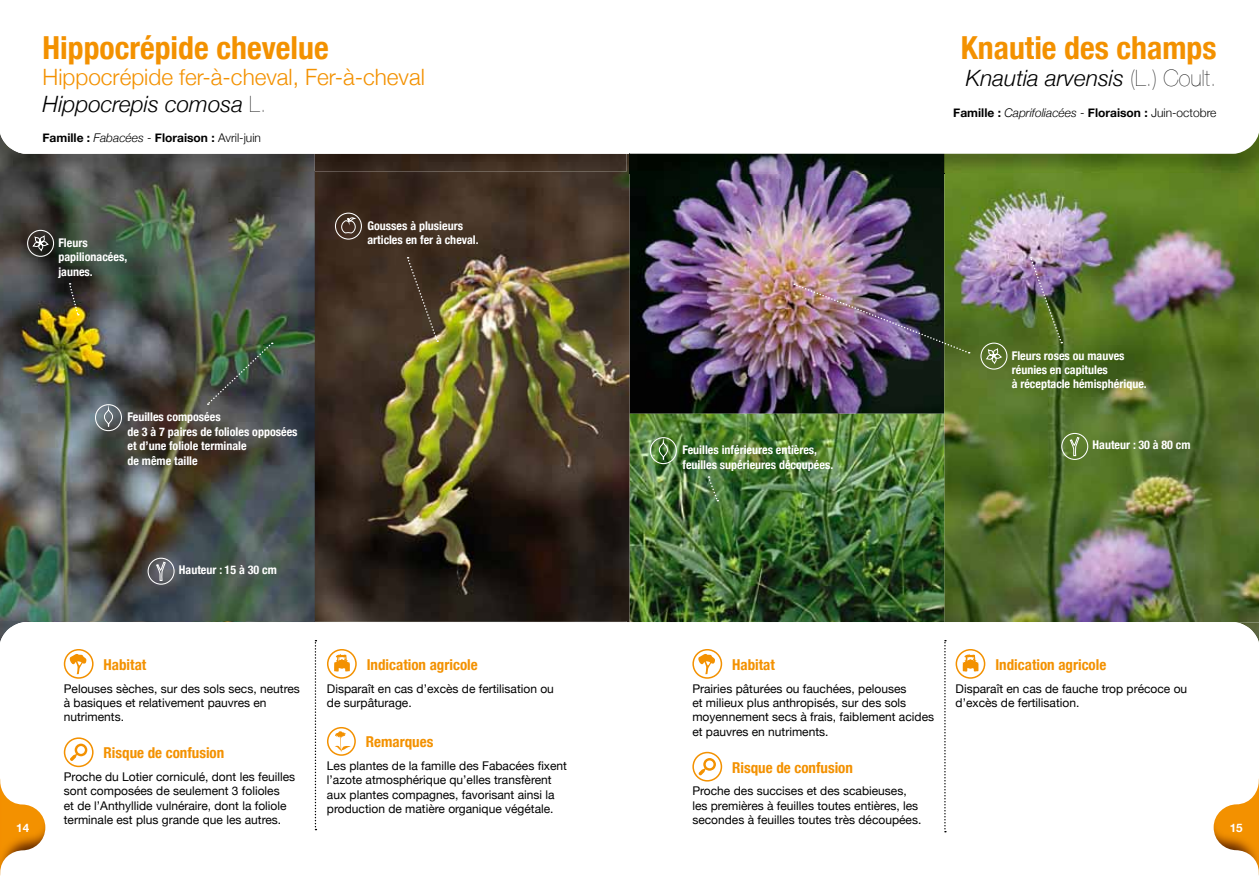
<style>
.page{position:relative;width:1259px;height:893px;background:#fff}
.page>*{position:absolute;margin:0;border:0;box-sizing:border-box;transform-origin:0 0}
.t1{font:700 condensed 31.8px "Helvetica Neue";color:#f39100}
.t2{font:300 22.5px/27px "Helvetica Neue";color:#f39100}
.t3{font:italic 300 22.5px "Helvetica Neue";color:#000}
.t4{font:700 condensed 15px "Helvetica Neue";color:#f39100}
.t5{font:12px/14.4px "Helvetica Neue";color:#000}
.t6{font:700 condensed 12px/14.4px "Helvetica Neue";color:#fff}
.t7{font:700 12px "Helvetica Neue";color:#000}
.t8{font:700 11.7px "Helvetica Neue";color:#fff}
.s1{font-style:italic;color:#000}
.s2{font-weight:200;color:#000}
.s3{font-weight:300;font-style:italic}
.s4{font-weight:300}
.s5{font-weight:200;font-style:normal}
</style>
<div class="page">
<img style="left:629px;top:154px;width:315px;height:468px">
<img style="left:944px;top:154px;width:315px;height:468px">
<img style="left:0;top:154px;width:315px;height:468px">
<img style="left:315px;top:154px;width:314px;height:468px">
<img style="left:315px;top:621px;width:311px;height:1px">
<img style="left:315px;top:154px;width:311px;height:18px">
<svg style="left:0;top:134px;width:629px;height:20px"></svg>
<div style="left:148px;top:558px;width:27px;height:27px;border:1px solid #fff;border-radius:50%"></div>
<svg style="left:156px;top:562px;width:10px;height:19px"></svg>
<svg style="left:32px;top:235px;width:18px;height:17px"></svg>
<div style="left:27px;top:230px;width:27px;height:27px;border:1px solid #fff;border-radius:50%"></div>
<svg style="left:104px;top:408px;width:9px;height:19px"></svg>
<div style="left:95px;top:404px;width:27px;height:27px;border:1px solid #fff;border-radius:50%"></div>
<svg style="left:341px;top:217px;width:15px;height:17px"></svg>
<div style="left:335px;top:213px;width:27px;height:27px;border:1px solid #fff;border-radius:50%"></div>
<div style="left:64px;top:649px;width:30px;height:30px;border:2px solid #f39100;border-radius:50%"></div>
<svg style="left:70px;top:653px;width:16px;height:21px"></svg>
<svg style="left:70px;top:744px;width:17px;height:17px"></svg>
<div style="left:64px;top:737px;width:30px;height:30px;border:2px solid #f39100;border-radius:50%"></div>
<svg style="left:334px;top:654px;width:16px;height:18px"></svg>
<div style="left:327px;top:649px;width:30px;height:30px;border:2px solid #f39100;border-radius:50%"></div>
<div style="left:327px;top:727px;width:29px;height:29px;border:2px solid #f39100;border-radius:50%"></div>
<svg style="left:335px;top:731px;width:15px;height:21px"></svg>
<svg style="left:315px;top:640px;width:1px;height:190px"></svg>
<img style="left:0;top:779px;width:45px;height:97px">
<img style="left:630px;top:154px;width:314px;height:19px">
<svg style="left:629px;top:133px;width:630px;height:21px"></svg>
<div style="left:1061px;top:433px;width:27px;height:27px;border:1px solid #fff;border-radius:50%"></div>
<svg style="left:1069px;top:437px;width:11px;height:19px"></svg>
<svg style="left:985px;top:347px;width:18px;height:18px"></svg>
<div style="left:980px;top:343px;width:27px;height:27px;border:1px solid #fff;border-radius:50%"></div>
<svg style="left:944px;top:640px;width:2px;height:192px"></svg>
<img style="left:1213px;top:779px;width:46px;height:97px">
<div style="left:692px;top:649px;width:30px;height:30px;border:2px solid #f39100;border-radius:50%"></div>
<svg style="left:698px;top:653px;width:17px;height:21px"></svg>
<svg style="left:698px;top:758px;width:18px;height:17px"></svg>
<div style="left:692px;top:752px;width:30px;height:30px;border:2px solid #f39100;border-radius:50%"></div>
<svg style="left:962px;top:654px;width:16px;height:18px"></svg>
<div style="left:955px;top:649px;width:30px;height:30px;border:2px solid #f39100;border-radius:50%"></div>
<svg style="left:68px;top:283px;width:11px;height:32px"></svg>
<img style="left:207px;top:343px;width:66px;height:62px">
<svg style="left:407px;top:257px;width:31px;height:85px;background:#473729"></svg>
<svg style="left:658px;top:441px;width:10px;height:19px"></svg>
<div style="left:650px;top:437px;width:27px;height:27px;border:1px solid #fff;border-radius:50%"></div>
<img style="left:793px;top:283px;width:176px;height:71px">
<img style="left:1029px;top:257px;width:33px;height:86px">
<svg style="left:707px;top:476px;width:11px;height:25px"></svg>
<h1 class="t1" style="left:43px;top:28px;width:288px">Hippocrépide chevelue</h1>
<h2 class="t2" style="left:43px;top:63px;width:384px">Hippocrépide fer-à-cheval, Fer-à-cheval<br><span class="s1">Hippocrepis comosa</span> <span class="s2">L.</span></h2>
<p class="t7" style="left:43px;top:131px;width:220px">Famille : <span class="s3">Fabacées</span> <span class="s4">-</span> Floraison : <span class="s4">Avril-juin</span></p>
<p class="t6" style="left:58px;top:235px;width:70px">Fleurs papilionacées, jaunes.</p>
<p class="t6" style="left:367px;top:218px;width:113px">Gousses à plusieurs articles en fer à cheval.</p>
<p class="t6" style="left:128px;top:410px;width:171px">Feuilles composées<br>de 3 à 7 paires de folioles opposées et d’une foliole terminale<br>de même taille</p>
<p class="t8" style="left:16px;top:821px;width:14px">14</p>
<p class="t6" style="left:179px;top:562px;width:99px">Hauteur : 15 à 30 cm</p>
<p class="t4" style="left:104px;top:655px;width:44px">Habitat</p>
<p class="t5" style="left:64px;top:681px;width:238px">Pelouses sèches, sur des sols secs, neutres à basiques et relativement pauvres en nutriments.</p>
<p class="t4" style="left:104px;top:744px;width:122px">Risque de confusion</p>
<p class="t5" style="left:64px;top:769px;width:233px">Proche du Lotier corniculé, dont les feuilles sont composées de seulement 3 folioles<br>et de l’Anthyllide vulnéraire, dont la foliole terminale est plus grande que les autres.</p>
<p class="t4" style="left:367px;top:655px;width:112px">Indication agricole</p>
<p class="t5" style="left:327px;top:681px;width:228px">Disparaît en cas d’excès de fertilisation ou de surpâturage.</p>
<p class="t4" style="left:366px;top:732px;width:69px">Remarques</p>
<p class="t5" style="left:327px;top:758px;width:242px">Les plantes de la famille des Fabacées fixent l’azote atmosphérique qu’elles transfèrent aux plantes compagnes, favorisant ainsi la production de matière organique végétale.</p>
<h1 class="t1" style="left:961px;top:28px;width:257px">Knautie des champs</h1>
<h2 class="t3" style="left:966px;top:65px;width:252px">Knautia arvensis <span class="s5">(L.) Coult.</span></h2>
<p class="t7" style="left:953px;top:105px;width:265px">Famille : <span class="s3">Caprifoliacées</span> <span class="s4">-</span> Floraison : <span class="s4">Juin-octobre</span></p>
<p class="t6" style="left:682px;top:443px;width:152px">Feuilles inférieures entières, feuilles supérieures découpées.</p>
<p class="t6" style="left:1011px;top:348px;width:136px">Fleurs roses ou mauves réunies en capitules<br>à réceptacle hémisphérique.</p>
<p class="t6" style="left:1092px;top:437px;width:99px">Hauteur : 30 à 80 cm</p>
<p class="t4" style="left:732px;top:655px;width:44px">Habitat</p>
<p class="t5" style="left:692px;top:681px;width:243px">Prairies pâturées ou fauchées, pelouses<br>et milieux plus anthropisés, sur des sols moyennement secs à frais, faiblement acides et pauvres en nutriments.</p>
<p class="t4" style="left:732px;top:758px;width:122px">Risque de confusion</p>
<p class="t5" style="left:692px;top:784px;width:230px">Proche des succises et des scabieuses, les premières à feuilles toutes entières, les secondes à feuilles toutes très découpées.</p>
<p class="t4" style="left:995px;top:655px;width:112px">Indication agricole</p>
<p class="t5" style="left:955px;top:681px;width:233px">Disparaît en cas de fauche trop précoce ou d’excès de fertilisation.</p>
<p class="t8" style="left:1229px;top:821px;width:14px">15</p>
</div>
